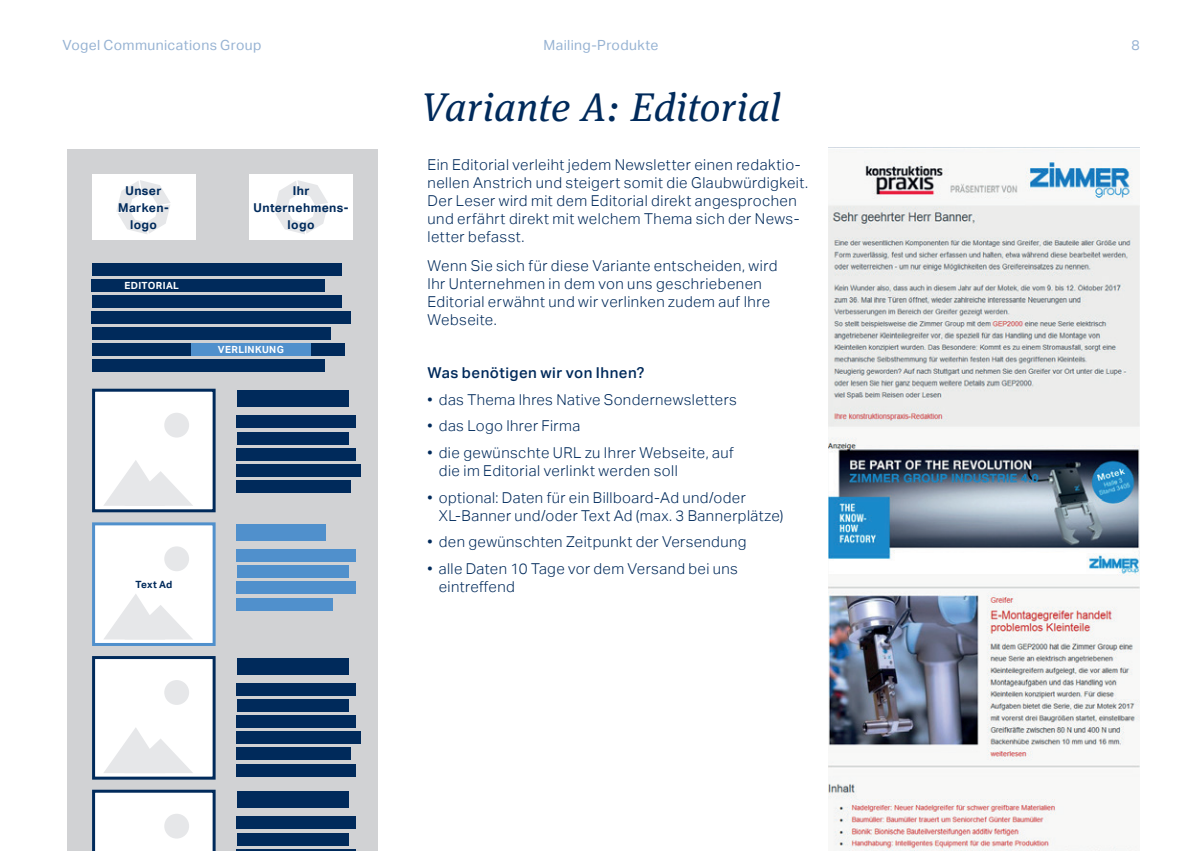
<style>
.page{position:relative;width:1202px;height:851px;background:#fff}
.page>*{position:absolute;margin:0;border:0;box-sizing:border-box;transform-origin:0 0}
.t1{font:italic 40px "Meta Serif OT";letter-spacing:.01em;color:#002a5b}
.t2{font:300 15px/18px "Aktiv Grotesk";letter-spacing:.03em;color:#002a5b}
.t3{font:500 15px "Aktiv Grotesk";letter-spacing:.03em;color:#002a5b}
.t4{font:14px "Aktiv Grotesk";letter-spacing:.025em;color:#97b3d3}
.t5{font:700 12.2px/17px "Aktiv Grotesk";letter-spacing:.03em;color:#002a5b;text-align:center}
.t6{font:700 10px "Aktiv Grotesk";letter-spacing:.015em;color:#002a5b}
.t7{font:700 9.8px "Aktiv Grotesk";letter-spacing:.035em;color:#fff}
</style>
<div class="page">
<img style="left:828px;top:147px;width:312px;height:703px">
<div style="left:67px;top:150px;width:311px;height:700px;background:#d1d2d4"></div>
<div style="left:237px;top:658px;width:111px;height:16px;background:#002a5b"></div>
<div style="left:237px;top:683px;width:119px;height:12px;background:#002a5b"></div>
<div style="left:237px;top:699px;width:111px;height:12px;background:#002a5b"></div>
<div style="left:237px;top:715px;width:119px;height:12px;background:#002a5b"></div>
<div style="left:237px;top:731px;width:124px;height:12px;background:#002a5b"></div>
<div style="left:237px;top:747px;width:114px;height:13px;background:#002a5b"></div>
<div style="left:237px;top:763px;width:119px;height:13px;background:#002a5b"></div>
<div style="left:92px;top:656px;width:124px;height:123px;background:#fff;border:3px solid #002a5b"></div>
<div style="left:164px;top:680px;width:25px;height:24px;background:#e6e7e9;border-radius:50%"></div>
<svg style="left:104px;top:728px;width:89px;height:45px"></svg>
<div style="left:237px;top:791px;width:111px;height:17px;background:#002a5b"></div>
<div style="left:237px;top:816px;width:119px;height:13px;background:#002a5b"></div>
<div style="left:237px;top:832px;width:111px;height:13px;background:#002a5b"></div>
<hr style="left:237px;top:848px;width:119px;height:2px;background:#002a5b">
<svg style="left:92px;top:789px;width:124px;height:61px;background:#e4e8ed"></svg>
<div style="left:164px;top:813px;width:25px;height:25px;background:#e6e7e9;border-radius:50%"></div>
<div style="left:92px;top:175px;width:103px;height:65px;background:#fff"></div>
<div style="left:249px;top:175px;width:104px;height:65px;background:#fff"></div>
<svg style="left:274px;top:180px;width:54px;height:54px"></svg>
<svg style="left:116px;top:180px;width:54px;height:54px"></svg>
<div style="left:92px;top:263px;width:249px;height:12px;background:#002a5b"></div>
<div style="left:92px;top:279px;width:233px;height:12px;background:#002a5b"></div>
<div style="left:92px;top:295px;width:249px;height:12px;background:#002a5b"></div>
<div style="left:92px;top:311px;width:259px;height:12px;background:#002a5b"></div>
<div style="left:92px;top:327px;width:238px;height:12px;background:#002a5b"></div>
<div style="left:92px;top:343px;width:253px;height:12px;background:#002a5b"></div>
<div style="left:191px;top:343px;width:119px;height:12px;background:#5090cc"></div>
<div style="left:92px;top:359px;width:232px;height:12px;background:#002a5b"></div>
<div style="left:237px;top:391px;width:111px;height:16px;background:#002a5b"></div>
<div style="left:237px;top:415px;width:119px;height:13px;background:#002a5b"></div>
<div style="left:237px;top:432px;width:111px;height:12px;background:#002a5b"></div>
<div style="left:237px;top:448px;width:119px;height:12px;background:#002a5b"></div>
<div style="left:237px;top:464px;width:124px;height:12px;background:#002a5b"></div>
<div style="left:237px;top:480px;width:114px;height:12px;background:#002a5b"></div>
<div style="left:92px;top:388px;width:124px;height:124px;background:#fff;border:3px solid #002a5b"></div>
<div style="left:164px;top:412px;width:25px;height:25px;background:#e6e7e9;border-radius:50%"></div>
<svg style="left:104px;top:460px;width:88px;height:45px"></svg>
<div style="left:237px;top:524px;width:89px;height:16px;background:#5090cc"></div>
<div style="left:237px;top:549px;width:119px;height:12px;background:#5090cc"></div>
<div style="left:237px;top:565px;width:111px;height:13px;background:#5090cc"></div>
<div style="left:237px;top:581px;width:119px;height:13px;background:#5090cc"></div>
<div style="left:237px;top:597px;width:96px;height:13px;background:#5090cc"></div>
<div style="left:94px;top:524px;width:120px;height:120px;background:#fff"></div>
<div style="left:92px;top:522px;width:124px;height:124px;border:3px solid #5090cc"></div>
<div style="left:164px;top:546px;width:25px;height:25px;background:#e6e7e9;border-radius:50%"></div>
<svg style="left:104px;top:594px;width:88px;height:45px"></svg>
<p class="t4" style="left:62px;top:37px;width:201px">Vogel Communications Group</p>
<p class="t4" style="left:543px;top:37px;width:117px">Mailing-Produkte</p>
<p class="t4" style="left:1131px;top:37px;width:10px">8</p>
<h1 class="t1" style="left:421px;top:82px;width:361px">Variante A: Editorial</h1>
<p class="t2" style="left:427px;top:155px;width:382px">Ein Editorial verleiht jedem Newsletter einen redaktio&shy;nellen Anstrich und steigert somit die Glaubwürdigkeit.<br>Der Leser wird mit dem Editorial direkt angesprochen und erfährt direkt mit welchem Thema sich der News&shy;letter befasst.</p>
<p class="t2" style="left:427px;top:257px;width:351px">Wenn Sie sich für diese Variante entscheiden, wird Ihr Unternehmen in dem von uns geschriebenen Editorial erwähnt und wir verlinken zudem auf Ihre Webseite.</p>
<p class="t5" style="left:118px;top:182px;width:52px">Unser<br>Marken&shy;logo</p>
<p class="t5" style="left:254px;top:182px;width:97px">Ihr<br>Unternehmens&shy;logo</p>
<p class="t7" style="left:124px;top:280px;width:56px">EDITORIAL</p>
<p class="t7" style="left:218px;top:343px;width:67px">VERLINKUNG</p>
<p class="t6" style="left:135px;top:578px;width:38px">Text Ad</p>
<p class="t3" style="left:427px;top:364px;width:218px">Was benötigen wir von Ihnen?</p>
<p class="t2" style="left:427px;top:390px;width:311px">• das Thema Ihres Native Sondernewsletters</p>
<p class="t2" style="left:427px;top:417px;width:154px">• das Logo Ihrer Firma</p>
<p class="t2" style="left:439px;top:443px;width:297px;text-indent:-11px">• die gewünschte URL zu Ihrer Webseite, auf die im Editorial verlinkt werden soll</p>
<p class="t2" style="left:439px;top:488px;width:346px;text-indent:-11px">• optional: Daten für ein Billboard-Ad und/oder<br>XL-Banner und/oder Text Ad (max. 3 Bannerplätze)</p>
<p class="t2" style="left:427px;top:532px;width:321px">• den gewünschten Zeitpunkt der Versendung</p>
<p class="t2" style="left:439px;top:559px;width:301px;text-indent:-11px">• alle Daten 10 Tage vor dem Versand bei uns eintreffend</p>
</div>
